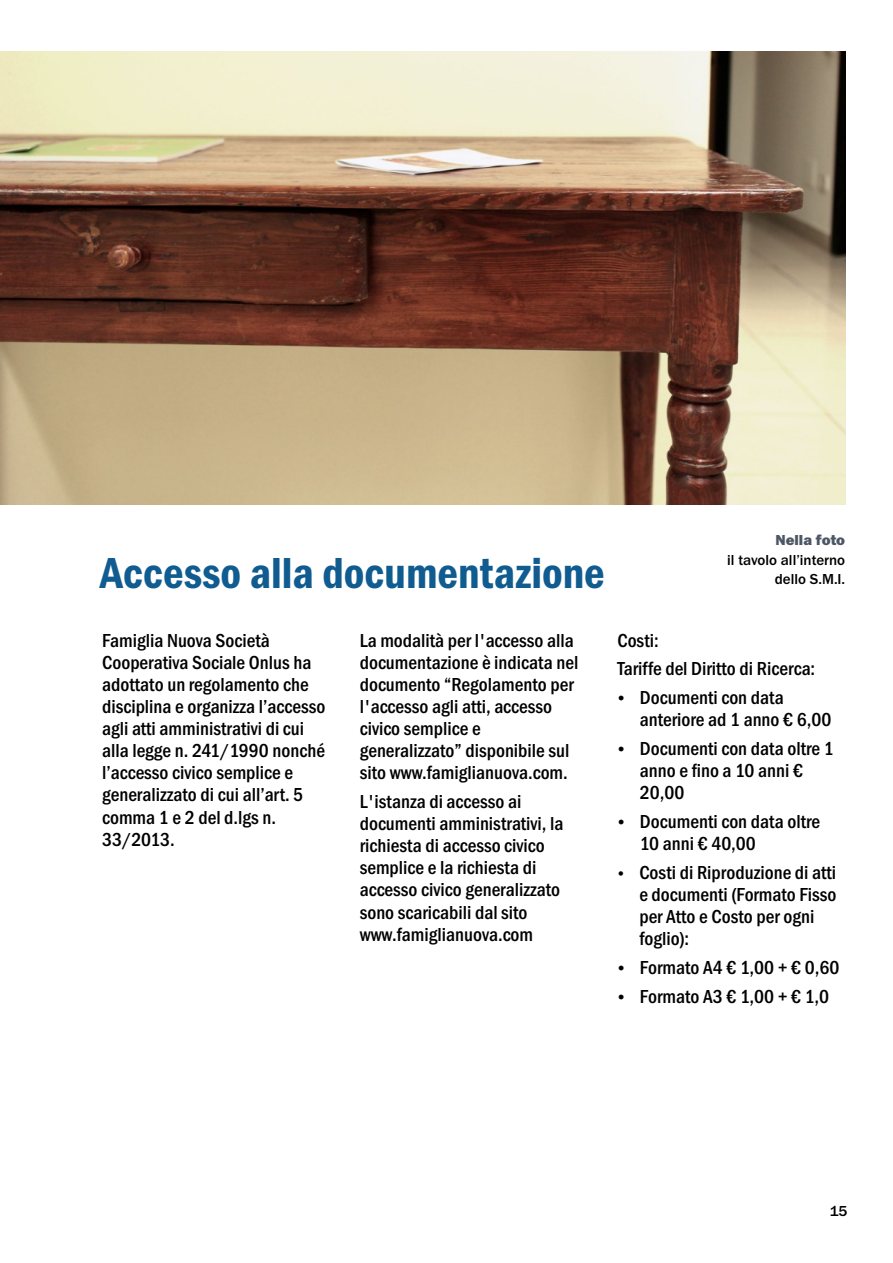
<style>
.page{position:relative;width:893px;height:1263px;background:#fff}
.page>*{position:absolute;margin:0;border:0;box-sizing:border-box;transform-origin:0 0}
.t1{font:600 condensed 45px "Franklin Gothic";color:#105c90}
.t2{font:500 condensed 19.5px/22px "Franklin Gothic";color:#000}
.t3{font:500 15px/19.8px "Franklin Gothic";color:#000;text-align:right}
.t4{font:800 15px "Franklin Gothic";color:#4d5665}
</style>
<div class="page">
<img style="left:0;top:52px;width:846px;height:453px">
<h1 class="t1" style="left:100px;top:557px;width:506px">Accesso alla documentazione</h1>
<p class="t4" style="left:775px;top:534px;width:71px">Nella foto</p>
<p class="t3" style="left:727px;top:551px;width:120px">il tavolo all’interno dello S.M.I.</p>
<p class="t2" style="left:102px;top:631px;width:225px">Famiglia Nuova Società<br>Cooperativa Sociale Onlus ha adottato un regolamento che disciplina e organizza l’accesso agli atti amministrativi di cui alla legge n. 241/1990 nonché l’accesso civico semplice e generalizzato di cui all’art. 5 comma 1 e 2 del d.lgs n.<br>33/2013.</p>
<p class="t2" style="left:360px;top:631px;width:220px">La modalità per l'accesso alla documentazione è indicata nel documento “Regolamento per l'accesso agli atti, accesso civico semplice e generalizzato” disponibile sul sito www.famiglianuova.com.</p>
<p class="t2" style="left:360px;top:792px;width:205px">L'istanza di accesso ai documenti amministrativi, la richiesta di accesso civico semplice e la richiesta di accesso civico generalizzato sono scaricabili dal sito www.famiglianuova.com</p>
<p class="t2" style="left:617px;top:631px;width:43px">Costi:</p>
<p class="t2" style="left:617px;top:659px;width:199px">Tariffe del Diritto di Ricerca:</p>
<p class="t2" style="left:640px;top:688px;width:145px">Documenti con data</p>
<p class="t2" style="left:640px;top:707px;width:195px;line-height:28.8px">anteriore ad 1 anno € 6,00<br>Documenti con data oltre 1</p>
<p class="t2" style="left:640px;top:761px;width:165px">anno e fino a 10 anni €<br>20,00</p>
<p class="t2" style="left:640px;top:812px;width:182px">Documenti con data oltre<br>10 anni € 40,00</p>
<p class="t2" style="left:639px;top:863px;width:199px">Costi di Riproduzione di atti e documenti (Formato Fisso per Atto e Costo per ogni foglio):</p>
<p class="t2" style="left:640px;top:954px;width:201px;line-height:28.8px">Formato A4 € 1,00 + € 0,60<br>Formato A3 € 1,00 + € 1,0</p>
<p class="t3" style="left:830px;top:1202px;width:19px">15</p>
</div>
